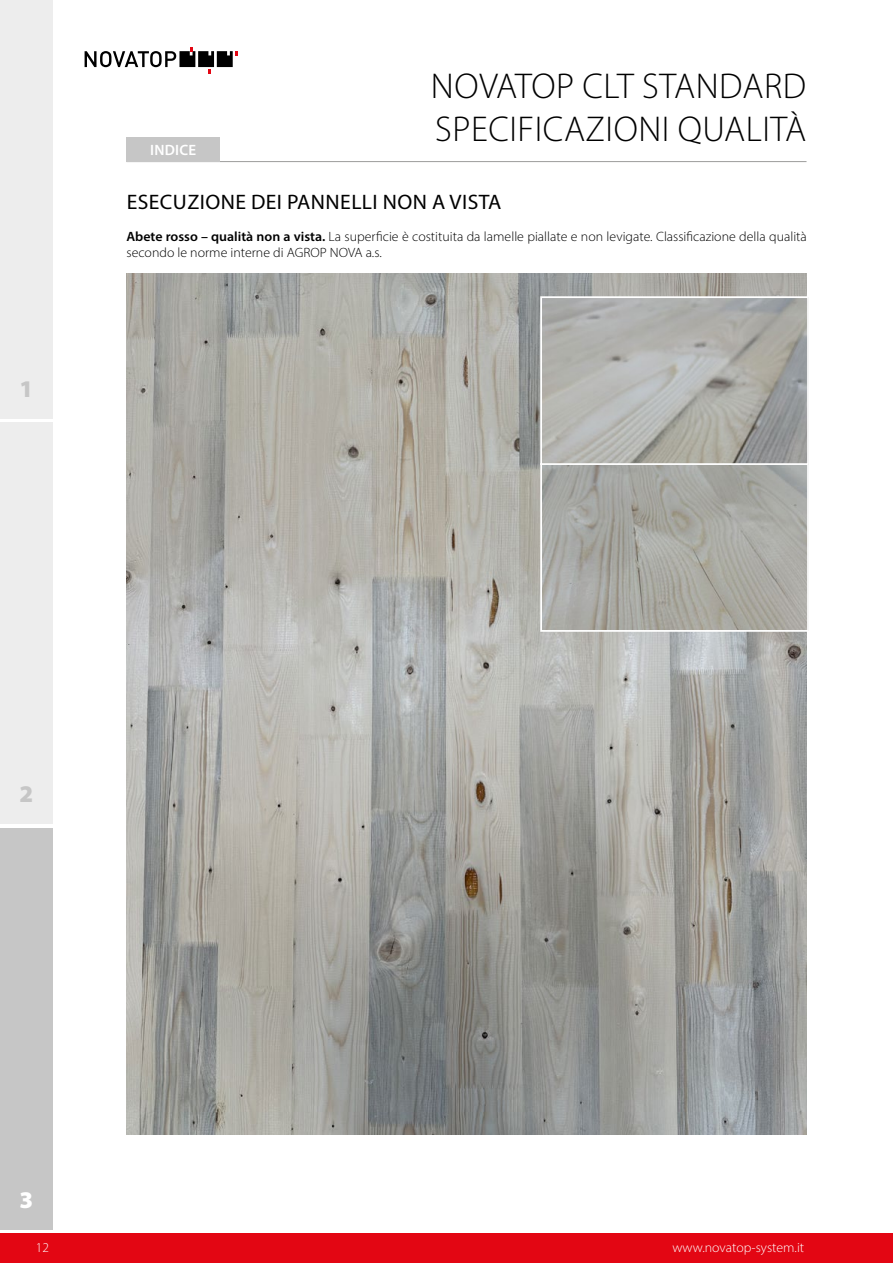
<style>
.page{position:relative;width:893px;height:1263px;background:#fff}
.page>*{position:absolute;margin:0;border:0;box-sizing:border-box;transform-origin:0 0}
.t1{font:300 36px/43.2px "Myriad Pro";letter-spacing:.015em;color:#000}
.t2{font:900 24px "Myriad Pro";color:#c6c6c6}
.t3{font:900 24px "Myriad Pro";color:#fff}
.t4{font:21px "Myriad Pro";letter-spacing:.02em;color:#000}
.t5{font:600 15px "Myriad Pro";letter-spacing:.015em;color:#fff}
.t6{font:300 13.5px/16.2px "Myriad Pro";color:#000}
.t7{font:300 13.5px "Myriad Pro";color:#fff}
.s1{font-weight:600}
</style>
<div class="page">
<hr style="left:126px;top:161px;width:680px;height:1px;background:#9d9d9c">
<div style="left:0;top:1233px;width:893px;height:30px;background:#e30613"></div>
<svg style="left:85px;top:47px;width:153px;height:26px"></svg>
<img style="left:126px;top:273px;width:681px;height:861px">
<img style="left:543px;top:299px;width:263px;height:330px">
<div style="left:540px;top:463px;width:269px;height:169px;border:2px solid #fff"></div>
<div style="left:540px;top:296px;width:269px;height:169px;border:2px solid #fff"></div>
<div style="left:0;top:0;width:53px;height:418px;background:#ededed"></div>
<div style="left:0;top:422px;width:53px;height:402px;background:#ededed"></div>
<div style="left:0;top:828px;width:53px;height:401px;background:#c6c6c6"></div>
<div style="left:126px;top:137px;width:94px;height:25px;background:#c6c6c6"></div>
<p class="t5" style="left:150px;top:140px;width:47px">INDICE</p>
<h1 class="t1" style="left:431px;top:64px;width:377px">NOVATOP CLT STANDARD<br>SPECIFICAZIONI QUALITÀ</h1>
<h2 class="t2" style="left:20px;top:372px;width:15px">1</h2>
<h3 class="t4" style="left:127px;top:189px;width:376px">ESECUZIONE DEI PANNELLI NON A VISTA</h3>
<p class="t6" style="left:126px;top:228px;width:682px"><span class="s1">Abete rosso – qualità non a vista.</span> La superficie è costituita da lamelle piallate e non levigate. Classificazione della qualità secondo le norme interne di AGROP NOVA a.s.</p>
<h2 class="t2" style="left:20px;top:778px;width:15px">2</h2>
<h2 class="t3" style="left:20px;top:1184px;width:15px">3</h2>
<p class="t7" style="left:36px;top:1239px;width:15px">12</p>
<p class="t7" style="left:672px;top:1239px;width:133px">www.novatop-system.it</p>
</div>
